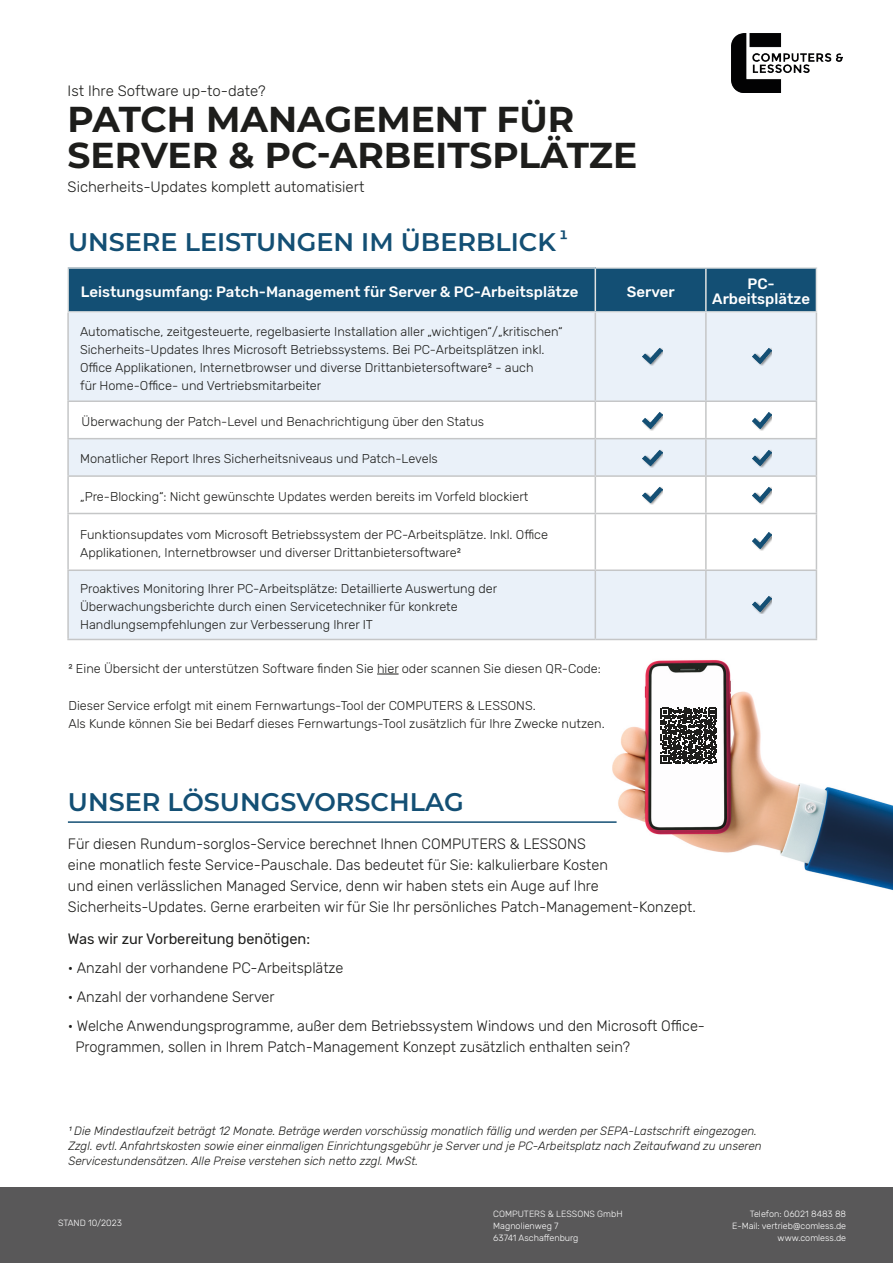
<style>
.page{position:relative;width:893px;height:1263px;background:#fff}
.page>*{position:absolute;margin:0;border:0;box-sizing:border-box;transform-origin:0 0}
.t1{font:700 36px/36px "Montserrat";color:#1d1d1b}
.t2{font:600 25.5px "Montserrat";color:#134f74}
.t3{font:600 21px "Montserrat";color:#134f74}
.t4{font:300 15px/21px "Rubik";color:#1d1d1b}
.t5{font:500 15px/15px "Rubik";color:#fff;text-align:center}
.t6{font:15px "Rubik";color:#1d1d1b}
.t7{font:300 12.75px/18px "Rubik";color:#1d1d1b}
.t8{font:italic 300 12px/15px "Rubik";color:#1d1d1b}
.t9{font:300 9px "Rubik";color:#fff}
</style>
<div class="page">
<div style="left:0;top:1187px;width:893px;height:76px;background:#595859"></div>
<img style="left:731px;top:34px;width:111px;height:59px">
<img style="left:612px;top:660px;width:281px;height:230px">
<hr style="left:68px;top:821px;width:549px;height:2px;background:#134f74">
<div style="left:68px;top:268px;width:527px;height:44px;background:#134f74"></div>
<div style="left:596px;top:269px;width:220px;height:42px;background:#134f74"></div>
<div style="left:69px;top:313px;width:747px;height:87px;background:#eaf1f9"></div>
<svg style="left:69px;top:402px;width:747px;height:167px"></svg>
<svg style="left:69px;top:477px;width:747px;height:36px"></svg>
<div style="left:69px;top:571px;width:747px;height:68px;background:#eaf1f9"></div>
<hr style="left:67px;top:267px;width:528px;height:2px;background:#e0e2e2">
<hr style="left:67px;top:269px;width:2px;height:42px;background:#e0e2e2">
<hr style="left:595px;top:267px;width:111px;height:2px;background:#e0e2e2">
<hr style="left:595px;top:269px;width:1px;height:42px;background:#e0e2e2">
<hr style="left:706px;top:267px;width:111px;height:2px;background:#e0e2e2">
<hr style="left:705px;top:269px;width:2px;height:42px;background:#e0e2e2">
<hr style="left:816px;top:269px;width:1px;height:42px;background:#e0e2e2">
<hr style="left:67px;top:311px;width:528px;height:2px;background:#e0e2e2">
<hr style="left:595px;top:311px;width:111px;height:2px;background:#e0e2e2">
<hr style="left:706px;top:311px;width:111px;height:2px;background:#e0e2e2">
<hr style="left:67px;top:313px;width:2px;height:87px;background:#c5c6c7">
<hr style="left:595px;top:313px;width:1px;height:87px;background:#c5c6c7">
<hr style="left:705px;top:313px;width:2px;height:87px;background:#c5c6c7">
<hr style="left:816px;top:313px;width:1px;height:87px;background:#c5c6c7">
<hr style="left:67px;top:400px;width:528px;height:2px;background:#c5c6c7">
<hr style="left:67px;top:402px;width:2px;height:36px;background:#c5c6c7">
<hr style="left:595px;top:400px;width:111px;height:2px;background:#c5c6c7">
<hr style="left:595px;top:402px;width:1px;height:36px;background:#c5c6c7">
<hr style="left:706px;top:400px;width:111px;height:2px;background:#c5c6c7">
<hr style="left:705px;top:402px;width:2px;height:36px;background:#c5c6c7">
<hr style="left:816px;top:402px;width:1px;height:36px;background:#c5c6c7">
<hr style="left:67px;top:438px;width:528px;height:1px;background:#c5c6c7">
<hr style="left:67px;top:439px;width:2px;height:36px;background:#c5c6c7">
<hr style="left:595px;top:438px;width:111px;height:1px;background:#c5c6c7">
<hr style="left:595px;top:439px;width:1px;height:36px;background:#c5c6c7">
<hr style="left:706px;top:438px;width:111px;height:1px;background:#c5c6c7">
<hr style="left:705px;top:439px;width:2px;height:36px;background:#c5c6c7">
<hr style="left:816px;top:439px;width:1px;height:36px;background:#c5c6c7">
<hr style="left:67px;top:475px;width:528px;height:2px;background:#c5c6c7">
<hr style="left:67px;top:477px;width:2px;height:36px;background:#c5c6c7">
<hr style="left:595px;top:475px;width:111px;height:2px;background:#c5c6c7">
<hr style="left:595px;top:477px;width:1px;height:36px;background:#c5c6c7">
<hr style="left:706px;top:475px;width:111px;height:2px;background:#c5c6c7">
<hr style="left:705px;top:477px;width:2px;height:36px;background:#c5c6c7">
<hr style="left:816px;top:477px;width:1px;height:36px;background:#c5c6c7">
<hr style="left:67px;top:513px;width:528px;height:1px;background:#c5c6c7">
<hr style="left:67px;top:514px;width:2px;height:55px;background:#c5c6c7">
<hr style="left:595px;top:513px;width:111px;height:1px;background:#c5c6c7">
<hr style="left:595px;top:514px;width:1px;height:55px;background:#c5c6c7">
<hr style="left:706px;top:513px;width:111px;height:1px;background:#c5c6c7">
<hr style="left:705px;top:514px;width:2px;height:55px;background:#c5c6c7">
<hr style="left:816px;top:514px;width:1px;height:55px;background:#c5c6c7">
<hr style="left:67px;top:569px;width:528px;height:2px;background:#c5c6c7">
<hr style="left:67px;top:571px;width:2px;height:68px;background:#c5c6c7">
<hr style="left:595px;top:569px;width:111px;height:2px;background:#c5c6c7">
<hr style="left:595px;top:571px;width:1px;height:68px;background:#c5c6c7">
<hr style="left:706px;top:569px;width:111px;height:2px;background:#c5c6c7">
<hr style="left:705px;top:571px;width:2px;height:68px;background:#c5c6c7">
<hr style="left:816px;top:571px;width:1px;height:68px;background:#c5c6c7">
<hr style="left:67px;top:639px;width:528px;height:1px;background:#c5c6c7">
<hr style="left:595px;top:639px;width:111px;height:1px;background:#c5c6c7">
<hr style="left:706px;top:639px;width:111px;height:1px;background:#c5c6c7">
<svg style="left:377px;top:674px;width:22px;height:1px"></svg>
<svg style="left:661px;top:708px;width:56px;height:56px"></svg>
<img style="left:643px;top:346px;width:19px;height:19px">
<img style="left:643px;top:411px;width:19px;height:19px">
<img style="left:643px;top:448px;width:19px;height:19px">
<img style="left:643px;top:485px;width:19px;height:19px">
<img style="left:753px;top:346px;width:19px;height:19px">
<img style="left:753px;top:411px;width:19px;height:19px">
<img style="left:753px;top:448px;width:19px;height:19px">
<img style="left:753px;top:485px;width:19px;height:19px">
<img style="left:753px;top:594px;width:19px;height:20px">
<img style="left:753px;top:531px;width:19px;height:19px">
<p class="t4" style="left:68px;top:80px;width:200px">Ist Ihre Software up-to-date?</p>
<p class="t1" style="left:68px;top:99px;width:571px">PATCH MANAGEMENT FÜR<br>SERVER &amp; PC-ARBEITSPLÄTZE</p>
<p class="t4" style="left:68px;top:176px;width:298px">Sicherheits-Updates komplett automatisiert</p>
<p class="t2" style="left:68px;top:223px;width:489px">UNSERE LEISTUNGEN IM ÜBERBLICK</p>
<p class="t3" style="left:559px;top:223px;width:11px">¹</p>
<p class="t5" style="left:81px;top:285px;width:499px">Leistungsumfang: Patch-Management für Server &amp; PC-Arbeitsplätze</p>
<p class="t5" style="left:627px;top:285px;width:49px">Server</p>
<p class="t5" style="left:712px;top:277px;width:99px">PC-<br>Arbeitsplätze</p>
<p class="t7" style="left:80px;top:322px;width:484px">Automatische, zeitgesteuerte, regelbasierte Installation aller „wichtigen“/„kritischen“ Sicherheits-Updates Ihres Microsoft Betriebssystems. Bei PC-Arbeitsplätzen inkl.<br>Office Applikationen, Internetbrowser und diverse Drittanbietersoftware² - auch<br>für Home-Office- und Vertriebsmitarbeiter</p>
<p class="t7" style="left:82px;top:413px;width:404px">Überwachung der Patch-Level und Benachrichtigung über den Status</p>
<p class="t7" style="left:80px;top:450px;width:359px">Monatlicher Report Ihres Sicherheitsniveaus und Patch-Levels</p>
<p class="t7" style="left:80px;top:488px;width:450px">„Pre-Blocking“: Nicht gewünschte Updates werden bereits im Vorfeld blockiert</p>
<p class="t7" style="left:80px;top:526px;width:469px">Funktionsupdates vom Microsoft Betriebssystem der PC-Arbeitsplätze. Inkl. Office<br>Applikationen, Internetbrowser und diverser Drittanbietersoftware²</p>
<p class="t7" style="left:80px;top:580px;width:419px">Proaktives Monitoring Ihrer PC-Arbeitsplätze: Detaillierte Auswertung der<br>Überwachungsberichte durch einen Servicetechniker für konkrete</p>
<p class="t7" style="left:80px;top:616px;width:294px">Handlungsempfehlungen zur Verbesserung Ihrer IT</p>
<p class="t7" style="left:68px;top:660px;width:534px">² Eine Übersicht der unterstützen Software finden Sie hier oder scannen Sie diesen QR-Code:</p>
<p class="t7" style="left:68px;top:697px;width:538px">Dieser Service erfolgt mit einem Fernwartungs-Tool der COMPUTERS &amp; LESSONS.<br>Als Kunde können Sie bei Bedarf dieses Fernwartungs-Tool zusätzlich für Ihre Zwecke nutzen.</p>
<p class="t2" style="left:68px;top:784px;width:397px">UNSER LÖSUNGSVORSCHLAG</p>
<p class="t4" style="left:68px;top:834px;width:629px">Für diesen Rundum-sorglos-Service berechnet Ihnen COMPUTERS &amp; LESSONS<br>eine monatlich feste Service-Pauschale. Das bedeutet für Sie: kalkulierbare Kosten<br>und einen verlässlichen Managed Service, denn wir haben stets ein Auge auf Ihre Sicherheits-Updates. Gerne erarbeiten wir für Sie Ihr persönliches Patch-Management-Konzept.</p>
<p class="t6" style="left:68px;top:930px;width:244px">Was wir zur Vorbereitung benötigen:</p>
<p class="t4" style="left:68px;top:958px;width:277px">• Anzahl der vorhandene PC-Arbeitsplätze</p>
<p class="t4" style="left:68px;top:987px;width:208px">• Anzahl der vorhandene Server</p>
<p class="t4" style="left:75px;top:1016px;width:631px;text-indent:-8px">• Welche Anwendungsprogramme, außer dem Betriebssystem Windows und den Microsoft Office-<br>Programmen, sollen in Ihrem Patch-Management Konzept zusätzlich enthalten sein?</p>
<p class="t8" style="left:68px;top:1123px;width:695px">¹ Die Mindestlaufzeit beträgt 12 Monate. Beträge werden vorschüssig monatlich fällig und werden per SEPA-Lastschrift eingezogen.<br>Zzgl. evtl. Anfahrtskosten sowie einer einmaligen Einrichtungsgebühr je Server und je PC-Arbeitsplatz nach Zeitaufwand zu unseren<br>Servicestundensätzen. Alle Preise verstehen sich netto zzgl. MwSt.</p>
<p class="t9" style="left:58px;top:1218px;width:65px">STAND 10/2023</p>
<p class="t9" style="left:493px;top:1209px;width:131px">COMPUTERS &amp; LESSONS GmbH</p>
<p class="t9" style="left:493px;top:1221px;width:67px">Magnolienweg 7</p>
<p class="t9" style="left:493px;top:1233px;width:87px">63741 Aschaffenburg</p>
<p class="t9" style="left:750px;top:1209px;width:98px">Telefon: 06021 8483 88</p>
<p class="t9" style="left:732px;top:1221px;width:115px">E-Mail: vertrieb@comless.de</p>
<p class="t9" style="left:778px;top:1233px;width:70px">www.comless.de</p>
</div>
